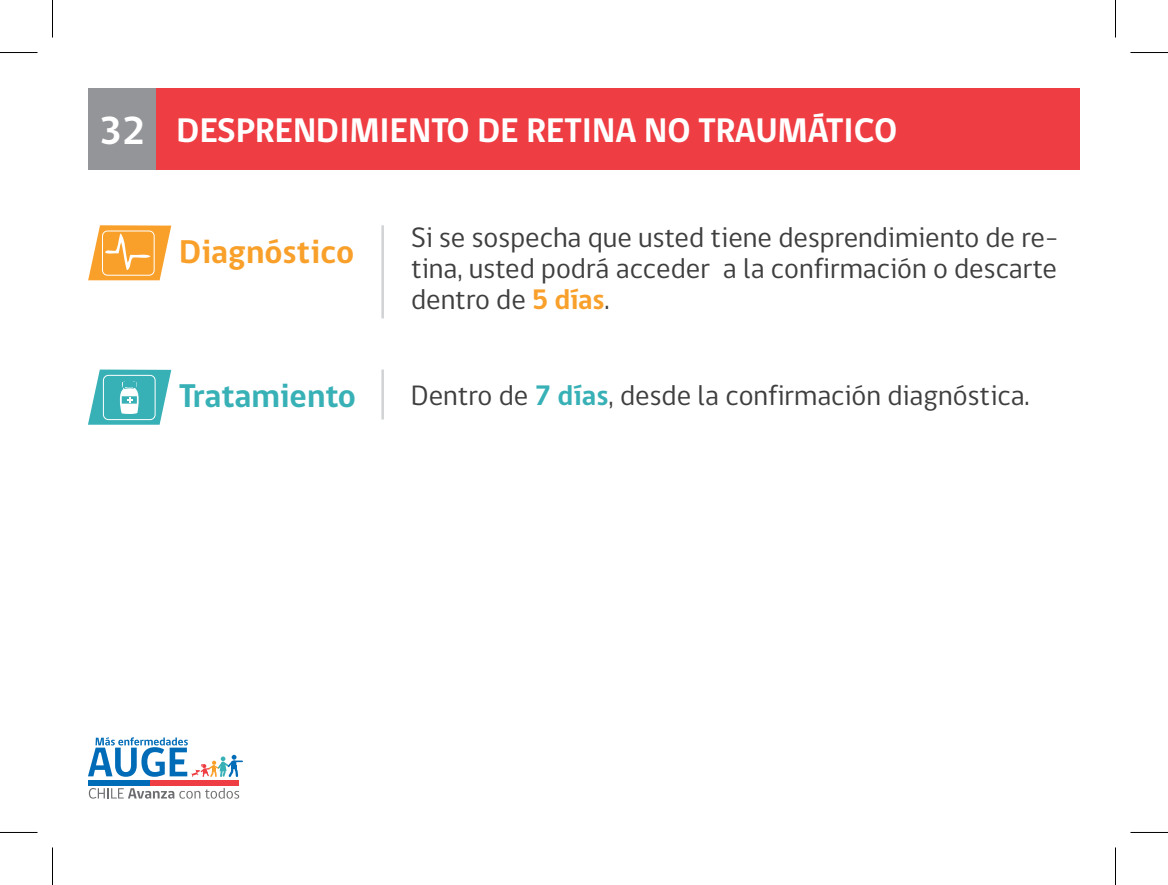
<style>
.page{position:relative;width:1168px;height:885px;background:#fff}
.page>*{position:absolute;margin:0;border:0;box-sizing:border-box;transform-origin:0 0}
.t1{font:700 40px "gob CL";color:#fff}
.t2{font:700 35px "gob CL";color:#fff}
.t3{font:700 33.75px "gob CL";color:#f9a02b}
.t4{font:700 33.75px "gob CL";color:#38b1b6}
.t5{font:28.75px/31.2px "gob CL";color:#3e3e3f;text-align:justify}
.s1{font-weight:700;color:#f9a02b}
.s2{font-weight:700;color:#38b1b6}
</style>
<div class="page">
<div style="left:88px;top:88px;width:68px;height:81px;background:#939598"></div>
<div style="left:156px;top:88px;width:924px;height:81px;background:#ee3d43"></div>
<div style="left:89px;top:780px;width:61px;height:5px;background:#006cb7"></div>
<div style="left:150px;top:780px;width:89px;height:5px;background:#ee3d43"></div>
<svg style="left:89px;top:788px;width:150px;height:10px"></svg>
<svg style="left:88px;top:737px;width:155px;height:40px"></svg>
<svg style="left:88px;top:225px;width:83px;height:55px"></svg>
<hr style="left:381px;top:225px;width:3px;height:93px;background:#d1d2d4">
<svg style="left:88px;top:369px;width:83px;height:56px"></svg>
<hr style="left:381px;top:369px;width:3px;height:50px;background:#d1d2d4">
<hr style="left:0;top:52px;width:38px;height:1px;background:#000">
<hr style="left:1130px;top:52px;width:38px;height:1px;background:#000">
<hr style="left:0;top:832px;width:38px;height:1px;background:#000">
<hr style="left:1130px;top:832px;width:38px;height:1px;background:#000">
<hr style="left:52px;top:0;width:1px;height:38px;background:#000">
<hr style="left:52px;top:847px;width:1px;height:38px;background:#000">
<hr style="left:1115px;top:0;width:1px;height:38px;background:#000">
<hr style="left:1115px;top:847px;width:1px;height:38px;background:#000">
<p class="t1" style="left:99px;top:103px;width:47px">32</p>
<p class="t2" style="left:177px;top:106px;width:722px">DESPRENDIMIENTO DE RETINA NO TRAUMÁTICO</p>
<p class="t3" style="left:179px;top:229px;width:177px">Diagnóstico</p>
<p class="t5" style="left:411px;top:222px;width:649px">Si se sospecha que usted tiene desprendimiento de re&shy;tina, usted podrá acceder a la confirmación o descarte dentro de <span class="s1">5 días</span>.</p>
<p class="t4" style="left:179px;top:373px;width:179px">Tratamiento</p>
<p class="t5" style="left:411px;top:381px;width:620px">Dentro de <span class="s2">7 días</span>, desde la confirmación diagnóstica.</p>
</div>
